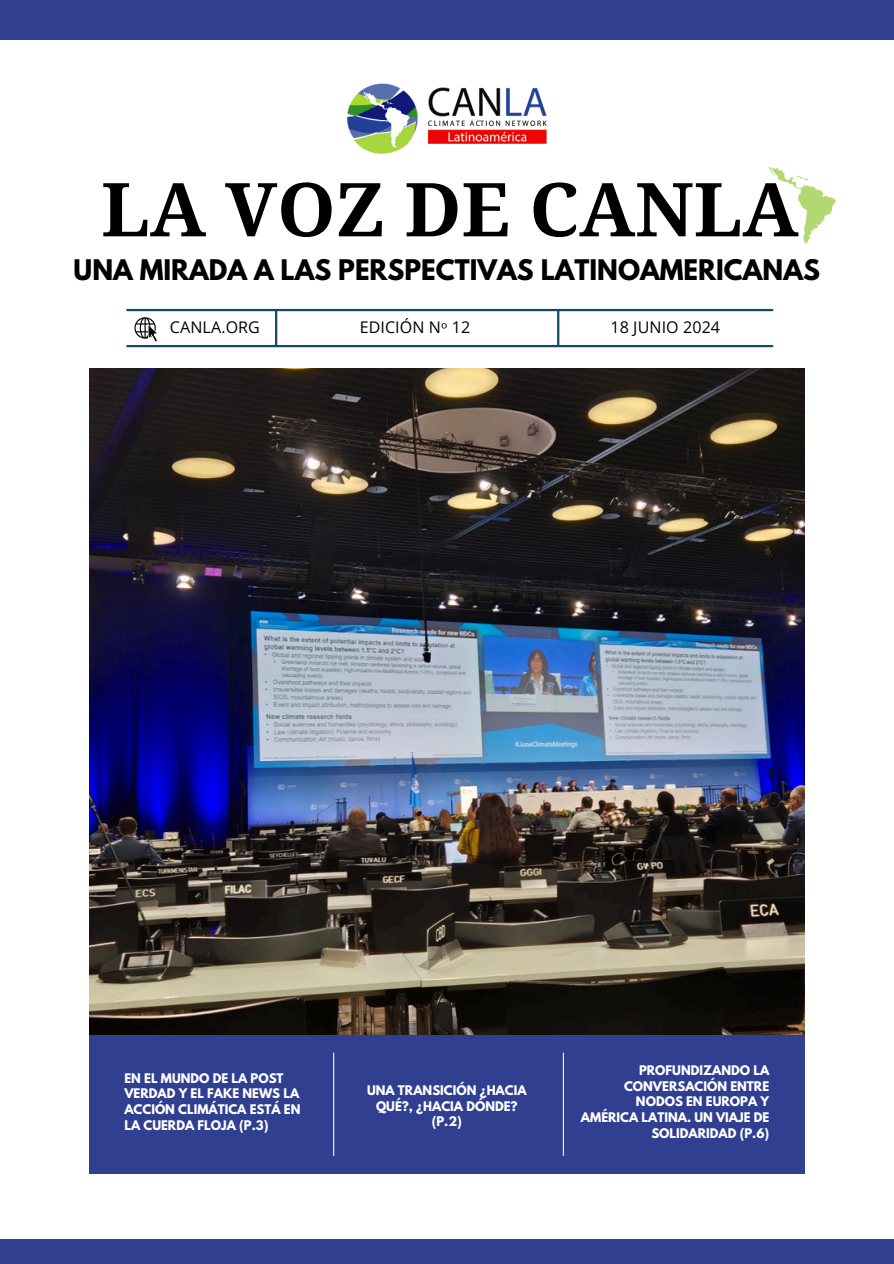
<style>
.page{position:relative;width:894px;height:1264px;background:#fff}
.page>*{position:absolute;margin:0;border:0;box-sizing:border-box;transform-origin:0 0}
.t1{font:700 74.4px "Droid Serif";color:#000}
.t2{font:700 25.2px "League Spartan";color:#000}
.t3{font:16.05px "Open Sans";letter-spacing:.005em;color:#000}
.t4{font:700 11.7px/15.8px "League Spartan";color:#fff}
.s1{font-family:"Noto Sans"}
</style>
<div class="page">
<div style="left:0;top:0;width:893px;height:39px;background:#313f91"></div>
<div style="left:0;top:1239px;width:893px;height:24px;background:#313f91"></div>
<img style="left:346px;top:83px;width:201px;height:72px">
<hr style="left:126px;top:309px;width:647px;height:2px;background:#0f4a66">
<hr style="left:126px;top:345px;width:647px;height:2px;background:#0f4a66">
<hr style="left:275px;top:310px;width:2px;height:36px;background:#0f4a66">
<hr style="left:557px;top:310px;width:2px;height:36px;background:#0f4a66">
<svg style="left:768px;top:167px;width:67px;height:77px"></svg>
<svg style="left:134px;top:317px;width:23px;height:25px"></svg>
<div style="left:89px;top:1034px;width:715px;height:140px;background:#313f91"></div>
<img style="left:89px;top:368px;width:715px;height:666px">
<hr style="left:333px;top:1052px;width:1px;height:103px;background:#f6f4ed">
<hr style="left:562px;top:1052px;width:1px;height:103px;background:#f6f4ed">
<h2 class="t1" style="left:101px;top:167px;width:698px">LA VOZ DE CANLA</h2>
<h3 class="t2" style="left:74px;top:257px;width:747px">UNA MIRADA A LAS PERSPECTIVAS LATINOAMERICANAS</h3>
<h1 class="t3" style="left:359px;top:315px;width:112px">EDICIÓN N<span class="s1">ᵒ</span> 12</h1>
<p class="t3" style="left:170px;top:315px;width:91px">CANLA.ORG</p>
<p class="t3" style="left:610px;top:315px;width:111px">18 JUNIO 2024</p>
<h3 class="t4" style="left:124px;top:1071px;width:177px">EN EL MUNDO DE LA POST<br>VERDAD Y EL FAKE NEWS LA<br>ACCIÓN CLIMÁTICA ESTÁ EN<br>LA CUERDA FLOJA (P.3)</h3>
<h3 class="t4" style="left:367px;top:1083px;width:161px;text-align:center">UNA TRANSICIÓN ¿HACIA<br>QUÉ?, ¿HACIA DÓNDE? (P.2)</h3>
<p class="t4" style="left:580px;top:1063px;width:190px;text-align:right">PROFUNDIZANDO LA<br>CONVERSACIÓN ENTRE<br>NODOS EN EUROPA Y<br>AMÉRICA LATINA. UN VIAJE DE<br>SOLIDARIDAD (P.6)</p>
</div>
